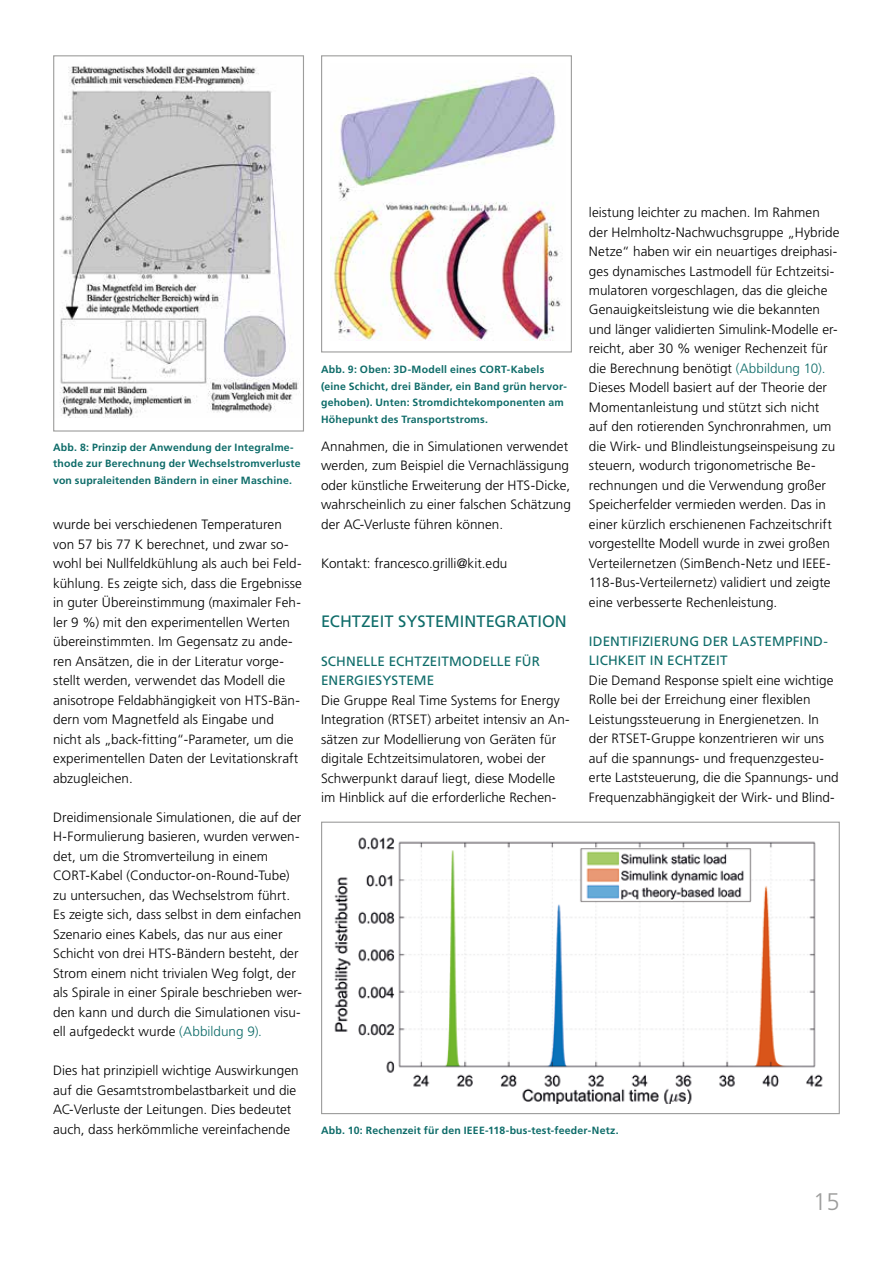
<style>
.page{position:relative;width:893px;height:1263px;background:#fff}
.page>*{position:absolute;margin:0;border:0;box-sizing:border-box;transform-origin:0 0}
.t1{font:300 24px "Frutiger";color:#9d9d9c}
.t2{font:16.5px "Frutiger";letter-spacing:.005em;color:#0e6c69}
.t3{font:300 13.5px/19.5px "Frutiger";letter-spacing:.005em;color:#000}
.t4{font:13.5px/19.5px "Frutiger";letter-spacing:.01em;color:#0e6c69}
.t5{font:700 10.5px/16.5px "Frutiger";letter-spacing:.02em;color:#0e6c69}
.s1{color:#0e6c69}
</style>
<div class="page">
<img style="left:59px;top:66px;width:240px;height:351px">
<div style="left:53px;top:55px;width:251px;height:377px;border:1px solid #9d9d9c"></div>
<img style="left:330px;top:76px;width:232px;height:264px">
<div style="left:321px;top:55px;width:251px;height:297px;border:1px solid #9d9d9c"></div>
<img style="left:334px;top:837px;width:489px;height:266px">
<div style="left:321px;top:822px;width:519px;height:292px;border:1px solid #9d9d9c"></div>
<p class="t5" style="left:53px;top:439px;width:249px">Abb. 8: Prinzip der Anwendung der Integralme&shy;thode zur Berechnung der Wechselstromverluste von supraleitenden Bändern in einer Maschine.</p>
<p class="t3" style="left:53px;top:515px;width:250px">wurde bei verschiedenen Temperaturen von 57 bis 77 K berechnet, und zwar so&shy;wohl bei Nullfeldkühlung als auch bei Feld&shy;kühlung. Es zeigte sich, dass die Ergebnisse in guter Übereinstimmung (maximaler Feh&shy;ler 9 %) mit den experimentellen Werten übereinstimmten. Im Gegensatz zu ande&shy;ren Ansätzen, die in der Literatur vorge&shy;stellt werden, verwendet das Modell die anisotrope Feldabhängigkeit von HTS-Bän&shy;dern vom Magnetfeld als Eingabe und nicht als „back-fitting“-Parameter, um die experimentellen Daten der Levitationskraft abzugleichen.</p>
<p class="t3" style="left:53px;top:807px;width:250px">Dreidimensionale Simulationen, die auf der H-Formulierung basieren, wurden verwen&shy;det, um die Stromverteilung in einem CORT-Kabel (Conductor-on-Round-Tube) zu untersuchen, das Wechselstrom führt.<br>Es zeigte sich, dass selbst in dem einfachen Szenario eines Kabels, das nur aus einer Schicht von drei HTS-Bändern besteht, der Strom einem nicht trivialen Weg folgt, der als Spirale in einer Spirale beschrieben wer&shy;den kann und durch die Simulationen visu&shy;ell aufgedeckt wurde <span class="s1">(Abbildung 9).</span></p>
<p class="t3" style="left:53px;top:1060px;width:247px">Dies hat prinzipiell wichtige Auswirkungen auf die Gesamtstrombelastbarkeit und die AC-Verluste der Leitungen. Dies bedeutet auch, dass herkömmliche vereinfachende</p>
<p class="t5" style="left:321px;top:361px;width:247px">Abb. 9: Oben: 3D-Modell eines CORT-Kabels (eine Schicht, drei Bänder, ein Band grün hervor&shy;gehoben). Unten: Stromdichtekomponenten am Höhepunkt des Transportstroms.</p>
<p class="t3" style="left:321px;top:436px;width:251px">Annahmen, die in Simulationen verwendet werden, zum Beispiel die Vernachlässigung oder künstliche Erweiterung der HTS-Dicke, wahrscheinlich zu einer falschen Schätzung der AC-Verluste führen können.</p>
<p class="t3" style="left:321px;top:553px;width:188px">Kontakt: francesco.grilli@kit.edu</p>
<p class="t2" style="left:321px;top:611px;width:247px">ECHTZEIT SYSTEMINTEGRATION</p>
<p class="t4" style="left:321px;top:651px;width:220px">SCHNELLE ECHTZEITMODELLE FÜR<br>ENERGIESYSTEME</p>
<p class="t3" style="left:321px;top:690px;width:250px">Die Gruppe Real Time Systems for Energy Integration (RTSET) arbeitet intensiv an An&shy;sätzen zur Modellierung von Geräten für digitale Echtzeitsimulatoren, wobei der Schwerpunkt darauf liegt, diese Modelle im Hinblick auf die erforderliche Rechen-</p>
<p class="t3" style="left:589px;top:203px;width:252px">leistung leichter zu machen. Im Rahmen der Helmholtz-Nachwuchsgruppe „Hybride Netze“ haben wir ein neuartiges dreiphasi&shy;ges dynamisches Lastmodell für Echtzeitsi&shy;mulatoren vorgeschlagen, das die gleiche Genauigkeitsleistung wie die bekannten und länger validierten Simulink-Modelle er&shy;reicht, aber 30 % weniger Rechenzeit für die Berechnung benötigt <span class="s1">(Abbildung 10).<br></span>Dieses Modell basiert auf der Theorie der Momentanleistung und stützt sich nicht auf den rotierenden Synchronrahmen, um die Wirk- und Blindleistungseinspeisung zu steuern, wodurch trigonometrische Be&shy;rechnungen und die Verwendung großer Speicherfelder vermieden werden. Das in einer kürzlich erschienenen Fachzeitschrift vorgestellte Modell wurde in zwei großen Verteilernetzen (SimBench-Netz und IEEE-118-Bus-Verteilernetz) validiert und zeigte eine verbesserte Rechenleistung.</p>
<p class="t4" style="left:589px;top:631px;width:241px">IDENTIFIZIERUNG DER LASTEMPFIND-<br>LICHKEIT IN ECHTZEIT</p>
<p class="t3" style="left:589px;top:670px;width:251px">Die Demand Response spielt eine wichtige Rolle bei der Erreichung einer flexiblen Leistungssteuerung in Energienetzen. In der RTSET-Gruppe konzentrieren wir uns auf die spannungs- und frequenzgesteu&shy;erte Laststeuerung, die die Spannungs- und Frequenzabhängigkeit der Wirk- und Blind-</p>
<p class="t5" style="left:321px;top:1122px;width:299px">Abb. 10: Rechenzeit für den IEEE-118-bus-test-feeder-Netz.</p>
<h1 class="t1" style="left:813px;top:1188px;width:28px">15</h1>
</div>
